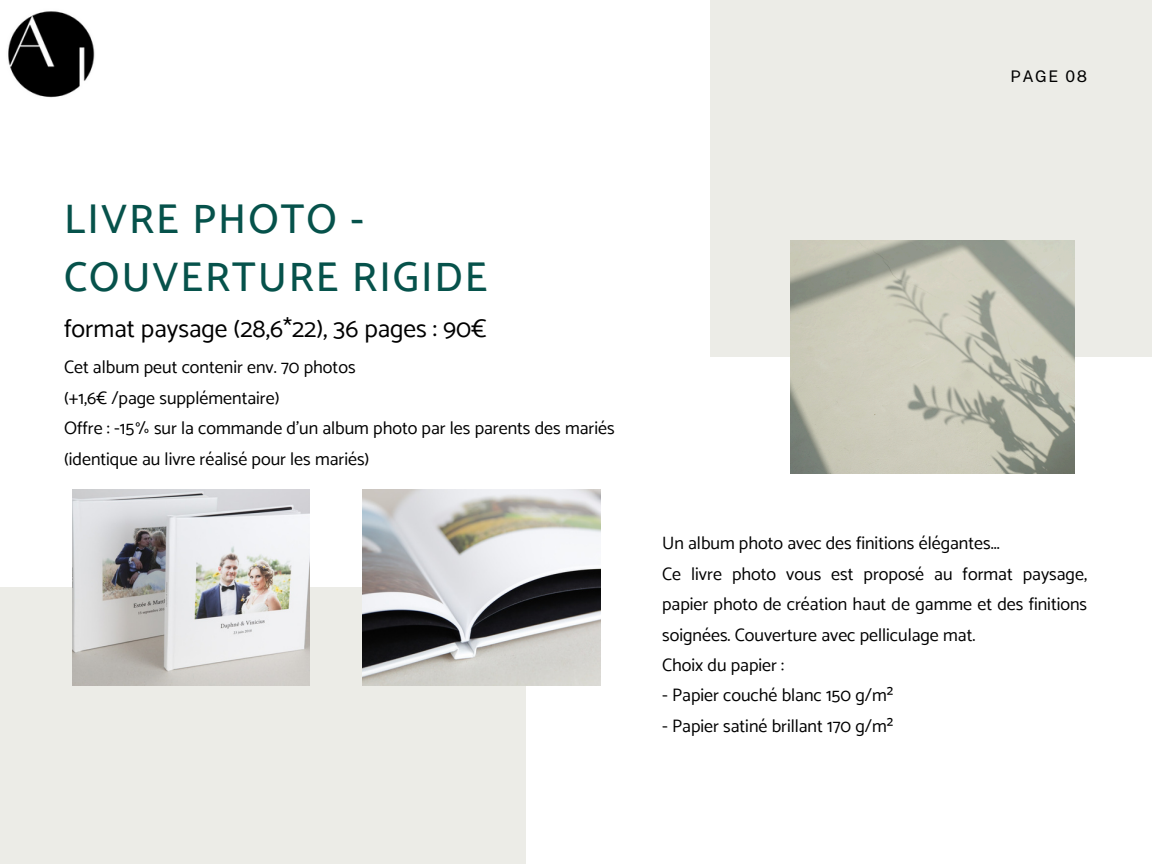
<style>
.page{position:relative;width:1152px;height:864px;background:#fff}
.page>*{position:absolute;margin:0;border:0;box-sizing:border-box;transform-origin:0 0}
.t1{font:500 41.55px/57.3px "Catamaran";letter-spacing:.05em;color:#06524b}
.t2{font:25.5px "Catamaran";color:#000}
.t3{font:18px/30.3px "Catamaran";color:#000}
.t4{font:16.05px "Public Sans";letter-spacing:.1em;color:#000}
</style>
<div class="page">
<div style="left:0;top:588px;width:526px;height:276px;background:#ecece7"></div>
<img style="left:72px;top:490px;width:237px;height:196px">
<img style="left:363px;top:490px;width:237px;height:196px">
<div style="left:711px;top:0;width:441px;height:357px;background:#ecece7"></div>
<img style="left:791px;top:240px;width:283px;height:233px">
<img style="left:8px;top:11px;width:87px;height:87px">
<p class="t4" style="left:1011px;top:66px;width:78px">PAGE 08</p>
<h2 class="t1" style="left:64px;top:190px;width:425px">LIVRE PHOTO -<br>COUVERTURE RIGIDE</h2>
<p class="t2" style="left:64px;top:314px;width:424px">format paysage (28,6*22), 36 pages : 90€</p>
<p class="t3" style="left:64px;top:352px;width:552px">Cet album peut contenir env. 70 photos<br>(+1,6€ /page supplémentaire)<br>Offre : -15% sur la commande d’un album photo par les parents des mariés (identique au livre réalisé pour les mariés)</p>
<h1 class="t3" style="left:662px;top:528px;width:426px">Un album photo avec des finitions élégantes...<br>Ce livre photo vous est proposé au format paysage, papier photo de création haut de gamme et des finitions soignées. Couverture avec pelliculage mat.<br>Choix du papier :</h1>
<h1 class="t3" style="left:662px;top:680px;width:233px">- Papier couché blanc 150 g/m²</h1>
<h1 class="t3" style="left:662px;top:710px;width:233px">- Papier satiné brillant 170 g/m²</h1>
</div>
